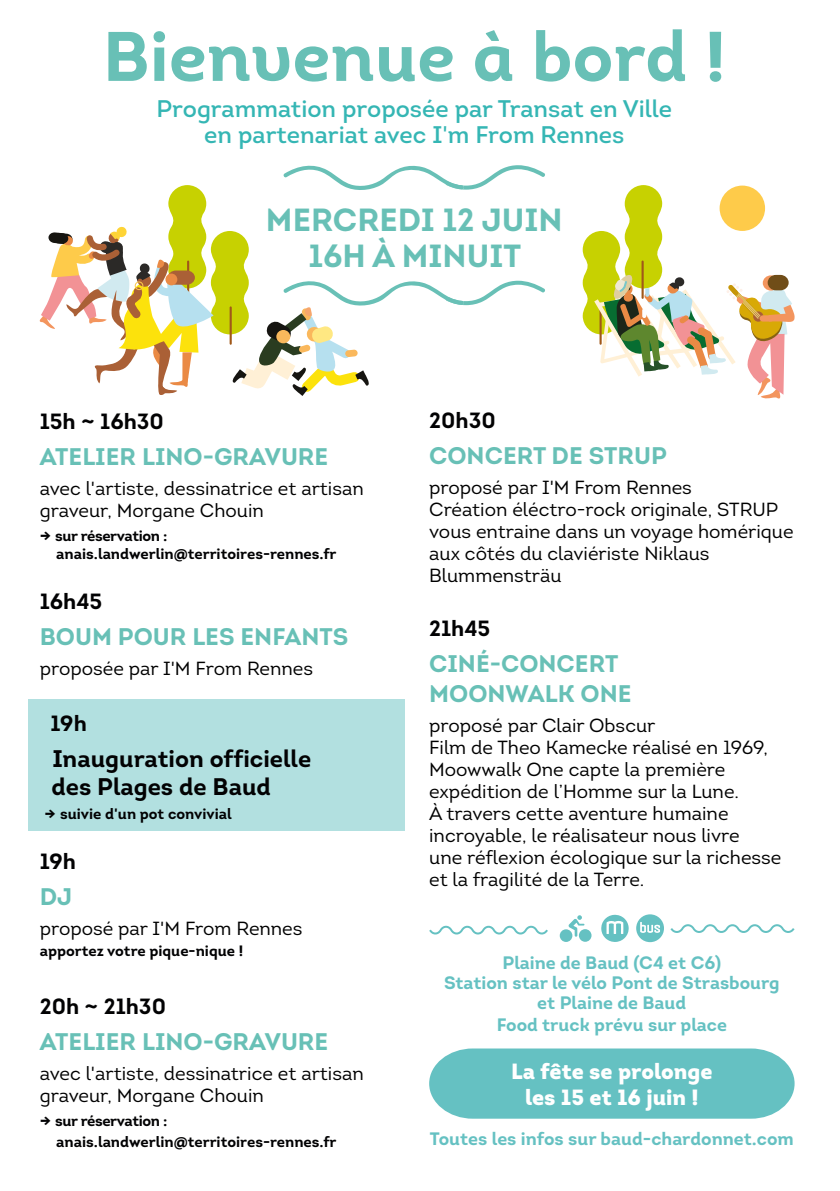
<style>
.page{position:relative;width:840px;height:1191px;background:#fff}
.page>*{position:absolute;margin:0;border:0;box-sizing:border-box;transform-origin:0 0}
.t1{font:70px "Intro Bold Alt";color:#68c0b6}
.t2{font:700 32px/36px "Intro";color:#68c0b6;text-align:center}
.t3{font:700 24px/30px "Intro";color:#68c0b6}
.t4{font:600 24px/26px "Intro";color:#35b6b4;text-align:center}
.t5{font:700 24px/28px "Intro";color:#020203}
.t6{font:700 22px "Intro";color:#020203}
.t7{font:900 22px/26px "Intro";color:#fff;text-align:center}
.t8{font:19px/22px "Intro";color:#000}
.t9{font:700 18px/20px "Intro";color:#65c1c2;text-align:center}
.t10{font:700 15px/18px "Intro";color:#020203}
</style>
<div class="page">
<div style="left:429px;top:1048px;width:365px;height:70px;background:#65c1c2"></div>
<div style="left:28px;top:699px;width:377px;height:131px;background:#b2e0e0"></div>
<svg style="left:582px;top:185px;width:213px;height:214px"></svg>
<div style="left:719px;top:186px;width:45px;height:45px;background:#fecb4a;border-radius:50%"></div>
<svg style="left:39px;top:165px;width:506px;height:231px"></svg>
<svg style="left:559px;top:915px;width:32px;height:27px"></svg>
<svg style="left:601px;top:914px;width:27px;height:28px"></svg>
<svg style="left:636px;top:914px;width:159px;height:28px"></svg>
<svg style="left:429px;top:925px;width:119px;height:10px"></svg>
<h1 class="t1" style="left:103px;top:12px;width:624px">Bienvenue à bord !</h1>
<p class="t4" style="left:156px;top:95px;width:516px">Programmation proposée par Transat en Ville en partenariat avec I'm From Rennes</p>
<h2 class="t2" style="left:266px;top:202px;width:298px">MERCREDI 12 JUIN<br>16H À MINUIT</h2>
<p class="t6" style="left:40px;top:407px;width:126px">15h ~ 16h30</p>
<p class="t3" style="left:40px;top:441px;width:290px">ATELIER LINO-GRAVURE</p>
<p class="t8" style="left:40px;top:477px;width:325px">avec l'artiste, dessinatrice et artisan graveur, Morgane Chouin</p>
<p class="t10" style="left:56px;top:527px;width:282px;text-indent:-16px">→ sur réservation : anais.landwerlin@territoires-rennes.fr</p>
<p class="t6" style="left:40px;top:587px;width:64px">16h45</p>
<p class="t3" style="left:40px;top:621px;width:310px">BOUM POUR LES ENFANTS</p>
<p class="t8" style="left:40px;top:657px;width:275px">proposée par I'M From Rennes</p>
<p class="t6" style="left:50px;top:709px;width:38px">19h</p>
<p class="t5" style="left:51px;top:744px;width:261px">Inauguration officielle des Plages de Baud</p>
<p class="t10" style="left:44px;top:805px;width:189px">→ suivie d'un pot convivial</p>
<p class="t6" style="left:40px;top:847px;width:38px">19h</p>
<p class="t3" style="left:40px;top:881px;width:34px">DJ</p>
<p class="t8" style="left:40px;top:917px;width:264px">proposé par I'M From Rennes</p>
<p class="t10" style="left:40px;top:942px;width:205px">apportez votre pique-nique !</p>
<p class="t6" style="left:40px;top:992px;width:128px">20h ~ 21h30</p>
<p class="t3" style="left:40px;top:1026px;width:290px">ATELIER LINO-GRAVURE</p>
<p class="t8" style="left:40px;top:1062px;width:325px">avec l'artiste, dessinatrice et artisan graveur, Morgane Chouin</p>
<p class="t10" style="left:56px;top:1110px;width:282px;line-height:21px;text-indent:-16px">→ sur réservation : anais.landwerlin@territoires-rennes.fr</p>
<p class="t6" style="left:429px;top:406px;width:68px">20h30</p>
<p class="t3" style="left:429px;top:440px;width:239px">CONCERT DE STRUP</p>
<p class="t8" style="left:429px;top:476px;width:366px">proposé par I'M From Rennes<br>Création éléctro-rock originale, STRUP vous entraine dans un voyage homérique aux côtés du claviériste Niklaus<br>Blummensträu</p>
<p class="t6" style="left:429px;top:614px;width:63px">21h45</p>
<p class="t3" style="left:429px;top:648px;width:204px">CINÉ-CONCERT<br>MOONWALK ONE</p>
<p class="t8" style="left:429px;top:714px;width:353px">proposé par Clair Obscur<br>Film de Theo Kamecke réalisé en 1969, Moowwalk One capte la première expédition de l’Homme sur la Lune.<br>À travers cette aventure humaine incroyable, le réalisateur nous livre<br>une réflexion écologique sur la richesse et la fragilité de la Terre.</p>
<p class="t9" style="left:444px;top:952px;width:337px">Plaine de Baud (C4 et C6)<br>Station star le vélo Pont de Strasbourg et Plaine de Baud</p>
<p class="t9" style="left:496px;top:1014px;width:232px">Food truck prévu sur place</p>
<p class="t7" style="left:511px;top:1058px;width:203px">La fête se prolonge les 15 et 16 juin !</p>
<p class="t9" style="left:429px;top:1128px;width:365px">Toutes les infos sur baud-chardonnet.com</p>
</div>
